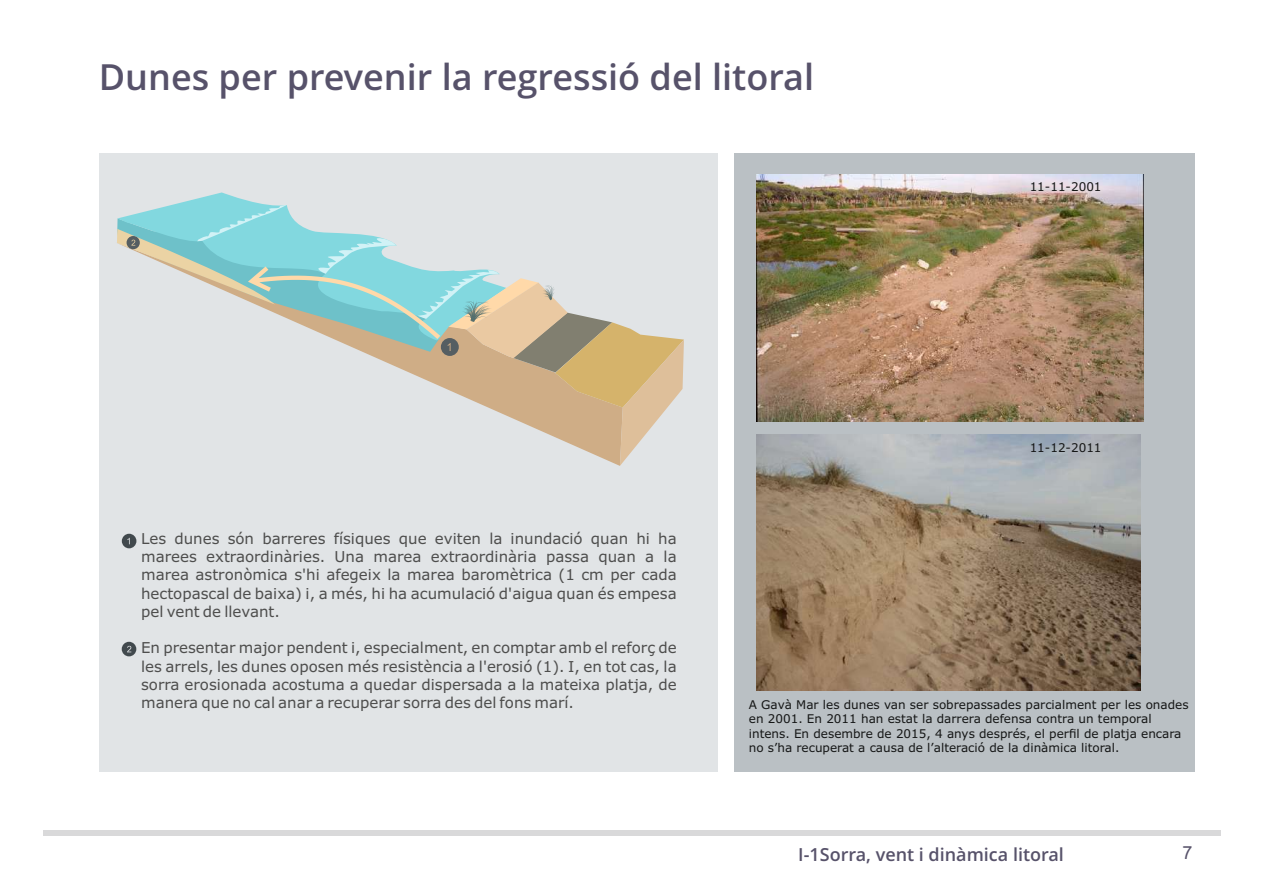
<style>
.page{position:relative;width:1263px;height:893px;background:#fff}
.page>*{position:absolute;margin:0;border:0;box-sizing:border-box;transform-origin:0 0}
.t1{font:600 36px "Open Sans";color:#57526a}
.t2{font:600 18px "Open Sans";color:#57526a}
.t3{font:18px "Arial";color:#57526a}
.t4{font:15px/18.3px "Verdana";color:#4e4e4d;text-align:justify}
.t5{font:12px/14.5px "Verdana";color:#151616}
</style>
<div class="page">
<div style="left:734px;top:153px;width:460px;height:618px;background:#bac0c4"></div>
<div style="left:99px;top:153px;width:619px;height:618px;background:#e1e4e6"></div>
<svg style="left:122px;top:534px;width:14px;height:14px"></svg>
<svg style="left:122px;top:642px;width:14px;height:14px"></svg>
<svg style="left:172px;top:192px;width:97px;height:13px"></svg>
<svg style="left:117px;top:205px;width:567px;height:261px"></svg>
<img style="left:757px;top:435px;width:384px;height:256px">
<div style="left:44px;top:830px;width:1177px;height:6px;background:#d9d9da"></div>
<img style="left:757px;top:175px;width:387px;height:246px">
<h1 class="t1" style="left:99px;top:63px;width:717px">Dunes per prevenir la regressió del litoral</h1>
<p class="t5" style="left:1030px;top:180px;width:73px">11-11-2001</p>
<p class="t5" style="left:1030px;top:441px;width:73px">11-12-2011</p>
<p class="t4" style="left:141px;top:531px;width:537px">Les dunes són barreres físiques que eviten la inundació quan hi ha marees extraordinàries. Una marea extraordinària passa quan a la marea astronòmica s'hi afegeix la marea baromètrica (1 cm per cada hectopascal de baixa) i, a més, hi ha acumulació d'aigua quan és empesa pel vent de llevant.</p>
<p class="t4" style="left:141px;top:640px;width:537px">En presentar major pendent i, especialment, en comptar amb el reforç de les arrels, les dunes oposen més resistència a l'erosió (1). I, en tot cas, la sorra erosionada acostuma a quedar dispersada a la mateixa platja, de manera que no cal anar a recuperar sorra des del fons marí.</p>
<p class="t5" style="left:749px;top:698px;width:441px">A Gavà Mar les dunes van ser sobrepassades parcialment per les onades en 2001. En 2011 han estat la darrera defensa contra un temporal intens. En desembre de 2015, 4 anys després, el perfil de platja encara no s’ha recuperat a causa de l’alteració de la dinàmica litoral.</p>
<p class="t2" style="left:798px;top:847px;width:267px">I-1Sorra, vent i dinàmica litoral</p>
<p class="t3" style="left:1182px;top:846px;width:12px">7</p>
</div>
